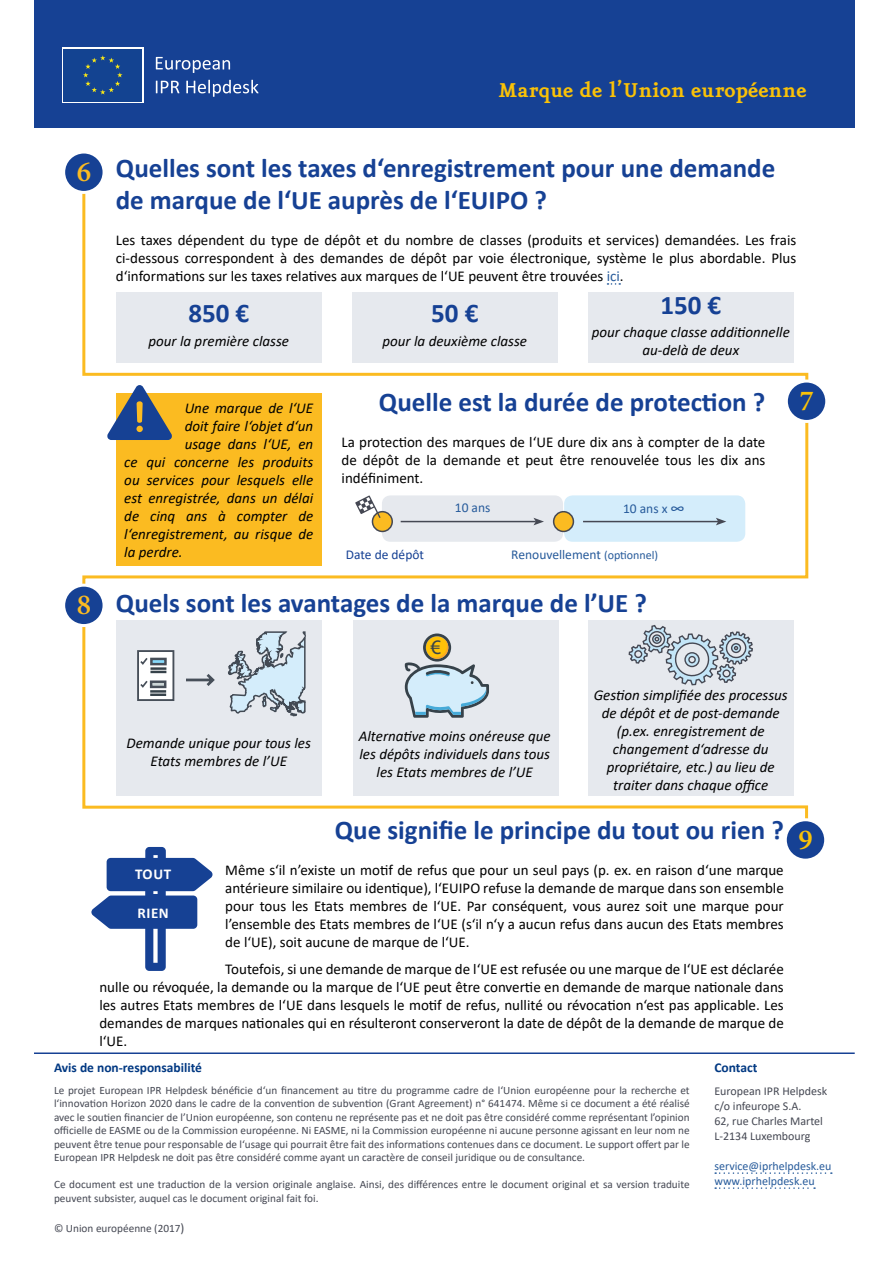
<style>
.page{position:relative;width:893px;height:1263px;background:#fff}
.page>*{position:absolute;margin:0;border:0;box-sizing:border-box;transform-origin:0 0}
.t1{font:600 29.1px "Minion Pro";color:#fbbb21}
.t2{font:600 29.1px "Minion Pro";color:#fac207}
.t3{font:700 27px/32.4px "Calibri";color:#164194}
.t4{font:700 24px "Eureka";color:#fac207}
.t5{font:20.7px "Myriad Pro";color:#36424a}
.t6{font:15px/18px "Calibri";color:#000;text-align:justify}
.t7{font:italic 15px/18px "Calibri";color:#000;text-align:center}
.t8{font:700 15px "Calibri";letter-spacing:.04em;color:#fff}
.t9{font:13.5px "Calibri";color:#275b9b}
.t10{font:700 13.5px "Calibri";color:#003882}
.t11{font:13.5px "Calibri";color:#164194}
.t12{font:12px/15px "Calibri";color:#454853}
.t13{font:12px/15px "Calibri";color:#275b9b}
.t14{font:11.25px/13.5px "Calibri";color:#454853;text-align:justify}
.s1{color:#275b9b}
.s2{font-family:"Minion Pro";font-weight:600;font-size:29.1px;color:#fac207}
.s3{font-size:16.5px}
.s4{font-size:12px}
.s5{font-size:12.75px}
</style>
<div class="page">
<hr style="left:34px;top:1052px;width:821px;height:2px;background:#164194">
<svg style="left:82px;top:194px;width:727px;height:624px"></svg>
<div style="left:34px;top:0;width:821px;height:128px;background:#164194"></div>
<svg style="left:156px;top:57px;width:74px;height:16px"></svg>
<svg style="left:156px;top:81px;width:23px;height:12px"></svg>
<svg style="left:186px;top:80px;width:73px;height:17px"></svg>
<svg style="left:83px;top:55px;width:40px;height:40px"></svg>
<svg style="left:64px;top:152px;width:40px;height:40px"></svg>
<div style="left:62px;top:151px;width:44px;height:43px;border:3px solid #fff;border-radius:50%"></div>
<div style="left:77px;top:160px;width:16px;height:26px;background:#164194"></div>
<div style="left:786px;top:381px;width:41px;height:40px;background:#164194;border-radius:50%"></div>
<div style="left:785px;top:380px;width:43px;height:43px;border:3px solid #fff;border-radius:50%"></div>
<div style="left:116px;top:293px;width:206px;height:70px;background:#e6e9ee"></div>
<div style="left:352px;top:293px;width:206px;height:70px;background:#e6e9ee"></div>
<div style="left:588px;top:293px;width:206px;height:70px;background:#e6e9ee"></div>
<svg style="left:64px;top:585px;width:40px;height:40px"></svg>
<div style="left:62px;top:584px;width:44px;height:43px;border:3px solid #fff;border-radius:50%"></div>
<div style="left:77px;top:593px;width:16px;height:26px;background:#164194"></div>
<div style="left:785px;top:820px;width:41px;height:40px;background:#164194;border-radius:50%"></div>
<div style="left:784px;top:818px;width:43px;height:44px;border:3px solid #fff;border-radius:50%"></div>
<svg style="left:607px;top:283px;width:13px;height:2px"></svg>
<div style="left:382px;top:495px;width:181px;height:47px;background:#e6e9ee;border-radius:9px"></div>
<div style="left:564px;top:495px;width:181px;height:47px;background:#d4edfb;border-radius:9px"></div>
<div style="left:554px;top:512px;width:19px;height:19px;background:#fbbb21;border-radius:50%"></div>
<div style="left:553px;top:511px;width:21px;height:21px;border:2px solid #454853;border-radius:50%"></div>
<hr style="left:401px;top:521px;width:135px;height:1px;background:#454853">
<svg style="left:533px;top:518px;width:11px;height:7px"></svg>
<hr style="left:583px;top:521px;width:135px;height:1px;background:#454853">
<svg style="left:716px;top:518px;width:10px;height:7px"></svg>
<div style="left:372px;top:512px;width:20px;height:19px;background:#fbbb21;border-radius:50%"></div>
<div style="left:372px;top:511px;width:21px;height:21px;border:2px solid #454853;border-radius:50%"></div>
<svg style="left:355px;top:495px;width:26px;height:23px"></svg>
<div style="left:116px;top:620px;width:206px;height:176px;background:#e6e9ee"></div>
<div style="left:353px;top:620px;width:206px;height:176px;background:#e6e9ee"></div>
<div style="left:588px;top:620px;width:206px;height:176px;background:#e6e9ee"></div>
<svg style="left:405px;top:633px;width:84px;height:85px"></svg>
<svg style="left:227px;top:602px;width:80px;height:115px"></svg>
<div style="left:137px;top:650px;width:37px;height:51px;background:#fff;border:2px solid #474f59"></div>
<div style="left:150px;top:658px;width:17px;height:7px;background:#7b8188"></div>
<hr style="left:150px;top:690px;width:16px;height:3px;background:#36424a">
<hr style="left:150px;top:693px;width:16px;height:3px;background:#36424a">
<svg style="left:139px;top:656px;width:27px;height:33px"></svg>
<svg style="left:186px;top:674px;width:29px;height:12px"></svg>
<svg style="left:628px;top:624px;width:125px;height:62px"></svg>
<div style="left:116px;top:393px;width:206px;height:172px;background:#fbbb21"></div>
<svg style="left:107px;top:385px;width:65px;height:55px"></svg>
<svg style="left:715px;top:1172px;width:117px;height:2px"></svg>
<svg style="left:715px;top:1187px;width:100px;height:2px"></svg>
<svg style="left:91px;top:847px;width:121px;height:124px"></svg>
<h3 class="t4" style="left:498px;top:79px;width:310px">Marque de l’Union européenne</h3>
<h1 class="t1" style="left:77px;top:152px;width:16px">6</h1>
<h2 class="t3" style="left:116px;top:151px;width:661px">Quelles sont les taxes d‘enregistrement pour une demande de marque de l‘UE auprès de l‘EUIPO ?</h2>
<p class="t6" style="left:116px;top:231px;width:682px">Les taxes dépendent du type de dépôt et du nombre de classes (produits et services) demandées. Les frais ci-dessous correspondent à des demandes de dépôt par voie électronique, système le plus abordable. Plus d‘informations sur les taxes relatives aux marques de l‘UE peuvent être trouvées <span class="s1">ici</span>.</p>
<h2 class="t3" style="left:188px;top:297px;width:62px">850 €</h2>
<p class="t7" style="left:148px;top:331px;width:142px">pour la première classe</p>
<h2 class="t3" style="left:431px;top:297px;width:49px">50 €</h2>
<p class="t7" style="left:382px;top:331px;width:146px">pour la deuxième classe</p>
<h2 class="t3" style="left:660px;top:288px;width:62px">150 €</h2>
<p class="t7" style="left:592px;top:322px;width:200px">pour chaque classe additionnelle au-delà de deux</p>
<h1 class="t1" style="left:77px;top:585px;width:16px">8</h1>
<p class="t7" style="left:185px;top:398px;width:130px">Une marque de l‘UE</p>
<p class="t7" style="left:185px;top:416px;width:130px">doit faire l‘objet d‘un</p>
<p class="t7" style="left:185px;top:434px;width:130px">usage dans l‘UE, en</p>
<p class="t7" style="left:124px;top:452px;width:190px">ce qui concerne les produits</p>
<p class="t7" style="left:124px;top:470px;width:190px">ou services pour lesquels elle</p>
<p class="t7" style="left:124px;top:488px;width:190px">est enregistrée, dans un délai</p>
<p class="t7" style="left:124px;top:506px;width:190px">de cinq ans à compter de</p>
<p class="t7" style="left:124px;top:524px;width:190px">l‘enregistrement, au risque de</p>
<p class="t7" style="left:124px;top:542px;width:60px">la perdre.</p>
<h2 class="t3" style="left:379px;top:386px;width:436px">Quelle est la durée de protection ? <span class="s2">7</span></h2>
<p class="t6" style="left:342px;top:433px;width:425px">La protection des marques de l‘UE dure dix ans à compter de la date de dépôt de la demande et peut être renouvelée tous les dix ans indéfiniment.</p>
<p class="t9" style="left:455px;top:499px;width:37px">10 ans</p>
<p class="t9" style="left:623px;top:499px;width:63px">10 ans x <span class="s3">∞</span></p>
<p class="t11" style="left:346px;top:545px;width:80px">Date de dépôt</p>
<p class="t9" style="left:511px;top:545px;width:148px">Renouvellement <span class="s4">(optionnel)</span></p>
<h2 class="t3" style="left:116px;top:587px;width:533px">Quels sont les avantages de la marque de l’UE ?</h2>
<h3 class="t5" style="left:430px;top:634px;width:12px">€</h3>
<p class="t7" style="left:127px;top:734px;width:186px">Demande unique pour tous les<br>Etats membres de l’UE</p>
<p class="t7" style="left:359px;top:726px;width:193px">Alternative moins onéreuse que les dépôts individuels dans tous les Etats membres de l’UE</p>
<p class="t7" style="left:594px;top:686px;width:196px">Gestion simplifiée des processus de dépôt et de post-demande (p.ex. enregistrement de changement d‘adresse du propriétaire, etc.) au lieu de traiter dans chaque office</p>
<h2 class="t3" style="left:335px;top:813px;width:451px">Que signifie le principe du tout ou rien ?</h2>
<p class="t6" style="left:225px;top:861px;width:560px">Même s‘il n’existe un motif de refus que pour un seul pays (p. ex. en raison d‘une marque antérieure similaire ou identique), l‘EUIPO refuse la demande de marque dans son ensemble pour tous les Etats membres de l‘UE. Par conséquent, vous aurez soit une marque pour l’ensemble des Etats membres de l‘UE (s‘il n‘y a aucun refus dans aucun des Etats membres de l‘UE), soit aucune de marque de l‘UE.</p>
<p class="t6" style="left:99px;top:960px;width:686px;text-indent:126px">Toutefois, si une demande de marque de l‘UE est refusée ou une marque de l‘UE est déclarée nulle ou révoquée, la demande ou la marque de l‘UE peut être convertie en demande de marque nationale dans les autres Etats membres de l‘UE dans lesquels le motif de refus, nullité ou révocation n‘est pas applicable. Les demandes de marques nationales qui en résulteront conserveront la date de dépôt de la demande de marque de l‘UE.</p>
<p class="t8" style="left:135px;top:863px;width:38px">TOUT</p>
<p class="t8" style="left:137px;top:902px;width:33px">RIEN</p>
<h1 class="t2" style="left:798px;top:820px;width:16px">9</h1>
<p class="t10" style="left:54px;top:1057px;width:150px">Avis de non-responsabilité</p>
<p class="t14" style="left:54px;top:1083px;width:637px">Le projet European IPR Helpdesk bénéficie d‘un financement au titre du programme cadre de l‘Union européenne pour la recherche et l‘innovation Horizon 2020 dans le cadre de la convention de subvention (Grant Agreement) n° 641474. Même si ce document a été réalisé avec le soutien financier de l’Union européenne, son contenu ne représente pas et ne doit pas être considéré comme représentant l’opinion officielle de EASME ou de la Commission européenne. Ni EASME, ni la Commission européenne ni aucune personne agissant en leur nom ne peuvent être tenue pour responsable de l‘usage qui pourrait être fait des informations contenues dans ce document. Le support offert par le European IPR Helpdesk ne doit pas être considéré comme ayant un caractère de conseil juridique ou de consultance.</p>
<p class="t14" style="left:54px;top:1177px;width:637px">Ce document est une traduction de la version originale anglaise. Ainsi, des différences entre le document original et sa version traduite peuvent subsister, auquel cas le document original fait foi.</p>
<p class="t14" style="left:54px;top:1221px;width:132px">© Union européenne (2017<span class="s5">)</span></p>
<p class="t10" style="left:714px;top:1057px;width:45px">Contact</p>
<p class="t12" style="left:714px;top:1083px;width:114px">European IPR Helpdesk c/o infeurope S.A.<br>62, rue Charles Martel<br>L-2134 Luxembourg</p>
<p class="t13" style="left:714px;top:1158px;width:119px">service@iprhelpdesk.eu www.iprhelpdesk.eu</p>
</div>
